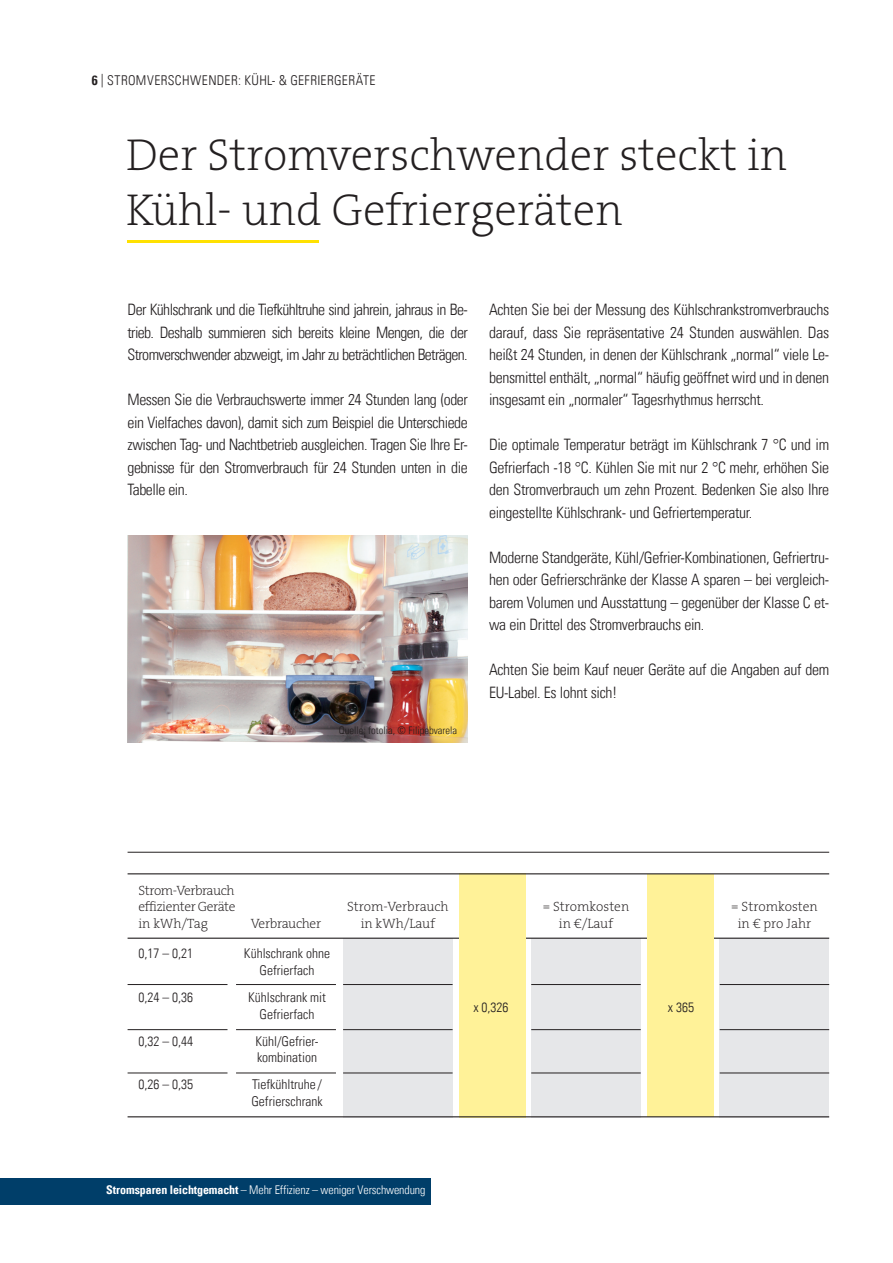
<style>
.page{position:relative;width:893px;height:1263px;background:#fff}
.page>*{position:absolute;margin:0;border:0;box-sizing:border-box;transform-origin:0 0}
.t1{font:45px/55.5px "The Serif HP2 Ex Lig";color:#231f20}
.t2{font:300 condensed 15.75px/22.5px "Univers LT";letter-spacing:-.02em;color:#231f20;text-align:justify}
.t3{font:300 condensed 13.5px/16.5px "Univers LT";color:#231f20;text-align:center}
.t4{font:13.5px/16.5px "The Serif HP2 Ex Lig";letter-spacing:-.01em;color:#231f20;text-align:center}
.t5{font:300 condensed 13.5px "Univers LT";letter-spacing:.03em;color:#231f20}
.t6{font:300 condensed 12px "Univers LT";letter-spacing:-.01em;color:#fff}
.t7{font:300 condensed 10.5px "Univers LT";color:#231f20}
.s1{font-weight:700}
</style>
<div class="page">
<div style="left:0;top:1178px;width:431px;height:26px;background:#003e69"></div>
<img style="left:128px;top:536px;width:340px;height:207px">
<hr style="left:128px;top:241px;width:191px;height:2px;background:#ffe101">
<hr style="left:128px;top:852px;width:701px;height:1px;background:#231f20">
<div style="left:343px;top:938px;width:110px;height:179px;background:#e6e7e9"></div>
<div style="left:531px;top:938px;width:110px;height:179px;background:#e6e7e9"></div>
<div style="left:720px;top:938px;width:109px;height:179px;background:#e6e7e9"></div>
<hr style="left:128px;top:984px;width:99px;height:1px;background:#231f20">
<hr style="left:236px;top:984px;width:100px;height:1px;background:#231f20">
<hr style="left:343px;top:984px;width:110px;height:1px;background:#231f20">
<hr style="left:531px;top:984px;width:110px;height:1px;background:#231f20">
<hr style="left:720px;top:984px;width:109px;height:1px;background:#231f20">
<hr style="left:128px;top:1029px;width:99px;height:1px;background:#231f20">
<hr style="left:236px;top:1029px;width:100px;height:1px;background:#231f20">
<hr style="left:343px;top:1029px;width:110px;height:1px;background:#231f20">
<hr style="left:531px;top:1029px;width:110px;height:1px;background:#231f20">
<hr style="left:720px;top:1029px;width:109px;height:1px;background:#231f20">
<hr style="left:128px;top:1073px;width:99px;height:1px;background:#231f20">
<hr style="left:236px;top:1073px;width:100px;height:1px;background:#231f20">
<hr style="left:343px;top:1073px;width:110px;height:1px;background:#231f20">
<hr style="left:531px;top:1073px;width:110px;height:1px;background:#231f20">
<hr style="left:720px;top:1073px;width:109px;height:1px;background:#231f20">
<hr style="left:128px;top:938px;width:701px;height:1px;background:#231f20">
<div style="left:458px;top:873px;width:67px;height:244px;background:#fff298"></div>
<div style="left:647px;top:874px;width:67px;height:243px;background:#fff298"></div>
<hr style="left:128px;top:1116px;width:701px;height:1px;background:#231f20">
<hr style="left:128px;top:873px;width:701px;height:1px;background:#231f20">
<p class="t5" style="left:92px;top:72px;width:285px"><span class="s1">6</span> | STROMVERSCHWENDER: KÜHL- &amp; GEFRIERGERÄTE</p>
<h1 class="t1" style="left:126px;top:127px;width:663px">Der Stromverschwender steckt in<br>Kühl- und Gefriergeräten</h1>
<p class="t2" style="left:128px;top:298px;width:342px">Der Kühlschrank und die Tiefkühltruhe sind jahrein, jahraus in Be&shy;trieb. Deshalb summieren sich bereits kleine Mengen, die der Stromverschwender abzweigt, im Jahr zu beträchtlichen Beträgen.</p>
<p class="t2" style="left:128px;top:388px;width:342px">Messen Sie die Verbrauchswerte immer 24 Stunden lang (oder ein Vielfaches davon), damit sich zum Beispiel die Unterschiede zwischen Tag- und Nachtbetrieb ausgleichen. Tragen Sie Ihre Er&shy;gebnisse für den Stromverbrauch für 24 Stunden unten in die Tabelle ein.</p>
<p class="t7" style="left:339px;top:724px;width:120px">Quelle: fotolia, © Filipebvarela</p>
<p class="t2" style="left:489px;top:298px;width:342px">Achten Sie bei der Messung des Kühlschrankstromverbrauchs darauf, dass Sie repräsentative 24 Stunden auswählen. Das heißt 24 Stunden, in denen der Kühlschrank „normal“ viele Le&shy;bensmittel enthält, „normal“ häufig geöffnet wird und in denen insgesamt ein „normaler“ Tagesrhythmus herrscht.</p>
<p class="t2" style="left:489px;top:433px;width:342px">Die optimale Temperatur beträgt im Kühlschrank 7 °C und im Gefrierfach -18 °C. Kühlen Sie mit nur 2 °C mehr, erhöhen Sie den Stromverbrauch um zehn Prozent. Bedenken Sie also Ihre eingestellte Kühlschrank- und Gefriertemperatur.</p>
<p class="t2" style="left:489px;top:546px;width:342px">Moderne Standgeräte, Kühl/Gefrier-Kombinationen, Gefriertru&shy;hen oder Gefrierschränke der Klasse A sparen – bei vergleich&shy;barem Volumen und Ausstattung – gegenüber der Klasse C et&shy;wa ein Drittel des Stromverbrauchs ein.</p>
<p class="t2" style="left:489px;top:658px;width:342px">Achten Sie beim Kauf neuer Geräte auf die Angaben auf dem<br>EU-Label. Es lohnt sich!</p>
<p class="t4" style="left:138px;top:882px;width:99px;text-align:justify">Strom-Verbrauch effizienter Geräte in kWh/Tag</p>
<p class="t4" style="left:347px;top:899px;width:103px">Strom-Verbrauch</p>
<p class="t4" style="left:251px;top:915px;width:72px">Verbraucher</p>
<p class="t4" style="left:361px;top:915px;width:76px">in kWh/Lauf</p>
<p class="t4" style="left:543px;top:899px;width:88px">= Stromkosten in €/Lauf</p>
<p class="t4" style="left:731px;top:899px;width:88px">= Stromkosten in € pro Jahr</p>
<p class="t3" style="left:138px;top:945px;width:56px">0,17 – 0,21</p>
<p class="t3" style="left:138px;top:989px;width:56px">0,24 – 0,36</p>
<p class="t3" style="left:138px;top:1033px;width:56px">0,32 – 0,44</p>
<p class="t3" style="left:138px;top:1076px;width:56px">0,26 – 0,35</p>
<p class="t3" style="left:244px;top:945px;width:88px">Kühlschrank ohne<br>Gefrierfach</p>
<p class="t3" style="left:248px;top:989px;width:79px">Kühlschrank mit<br>Gefrierfach</p>
<p class="t3" style="left:255px;top:1033px;width:65px;text-align:left">Kühl/Gefrier&shy;kombination</p>
<p class="t3" style="left:251px;top:1076px;width:73px;text-align:left">Tiefkühltruhe /<br>Gefrierschrank</p>
<p class="t6" style="left:106px;top:1183px;width:321px"><span class="s1">Stromsparen leichtgemacht</span> – Mehr Effizienz – weniger Verschwendung</p>
<p class="t3" style="left:473px;top:999px;width:37px">x 0,326</p>
<p class="t3" style="left:668px;top:999px;width:28px">x 365</p>
</div>
